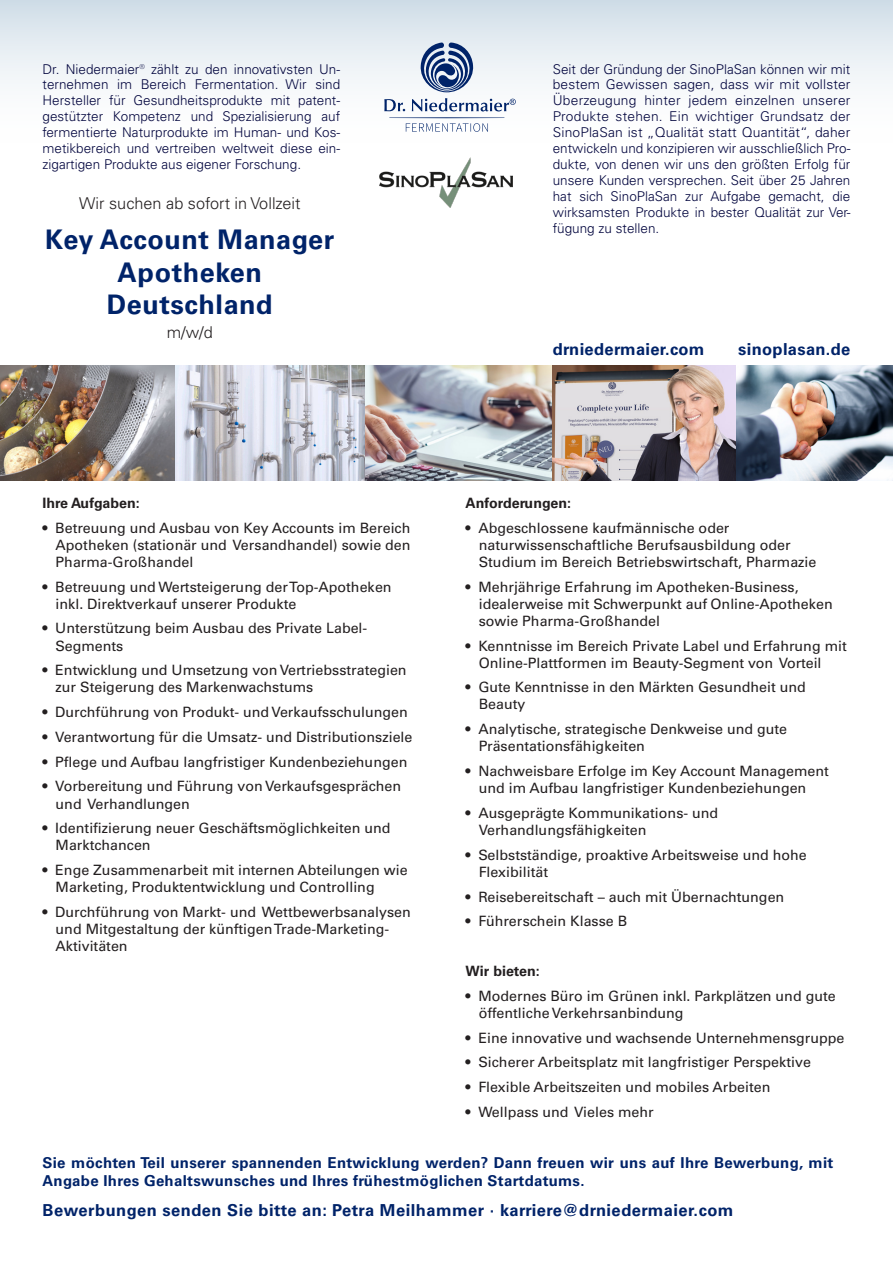
<style>
.page{position:relative;width:893px;height:1263px;background:#fff}
.page>*{position:absolute;margin:0;border:0;box-sizing:border-box;transform-origin:0 0}
.t1{font:700 27px/32.4px "Univers LTCYR 65";letter-spacing:.02em;color:#002369;text-align:center}
.t2{font:700 16.5px "Univers LTCYR 65";letter-spacing:.03em;color:#002369}
.t3{font:300 16.35px "Univers LTCYR 45";color:#231f20}
.t4{font:700 15px/18px "Univers LTCYR 65";letter-spacing:.02em;color:#002369}
.t5{font:14.25px/17.1px "Univers LTCYR 55 Roman";color:#231f20}
.t6{font:700 14.25px "Univers LTCYR 65";color:#231f20}
.t7{font:300 13.5px/15.9px "Univers LTCYR 45";color:#02053e;text-align:justify}
</style>
<div class="page">
<div style="left:0;top:0;width:893px;height:152px;background:linear-gradient(to bottom,#d5e1ea,#fff)"></div>
<img style="left:380px;top:157px;width:133px;height:50px">
<img style="left:736px;top:366px;width:157px;height:114px">
<hr style="left:389px;top:117px;width:115px;height:1px;background:#002369;border-radius:50%">
<svg style="left:406px;top:123px;width:82px;height:9px"></svg>
<svg style="left:384px;top:43px;width:132px;height:69px"></svg>
<img style="left:174px;top:366px;width:192px;height:114px">
<img style="left:0;top:366px;width:174px;height:114px">
<img style="left:366px;top:366px;width:187px;height:114px">
<img style="left:553px;top:366px;width:183px;height:114px">
<p class="t7" style="left:43px;top:60px;width:299px">Dr. Niedermaier® zählt zu den innovativsten Un&shy;ternehmen im Bereich Fermentation. Wir sind Hersteller für Gesundheitsprodukte mit patent&shy;gestützter Kompetenz und Spezialisierung auf fermentierte Naturprodukte im Human- und Kos&shy;metikbereich und vertreiben weltweit diese ein&shy;zigartigen Produkte aus eigener Forschung.</p>
<p class="t3" style="left:79px;top:192px;width:223px">Wir suchen ab sofort in Vollzeit</p>
<h1 class="t1" style="left:45px;top:222px;width:291px">Key Account Manager<br>Apotheken<br>Deutschland</h1>
<p class="t3" style="left:167px;top:321px;width:48px">m/w/d</p>
<p class="t7" style="left:553px;top:60px;width:299px">Seit der Gründung der SinoPlaSan können wir mit bestem Gewissen sagen, dass wir mit vollster Überzeugung hinter jedem einzelnen unserer Produkte stehen. Ein wichtiger Grundsatz der SinoPlaSan ist „Qualität statt Quantität“, daher entwickeln und konzipieren wir ausschließlich Pro&shy;dukte, von denen wir uns den größten Erfolg für unsere Kunden versprechen. Seit über 25 Jahren hat sich SinoPlaSan zur Aufgabe gemacht, die wirksamsten Produkte in bester Qualität zur Ver&shy;fügung zu stellen.</p>
<p class="t2" style="left:553px;top:338px;width:153px">drniedermaier.com</p>
<p class="t2" style="left:738px;top:338px;width:114px">sinoplasan.de</p>
<p class="t6" style="left:43px;top:493px;width:99px">Ihre Aufgaben:</p>
<p class="t5" style="left:56px;top:518px;width:356px;text-align:justify;text-indent:-13px">• Betreuung und Ausbau von Key Accounts im Bereich Apotheken (stationär und Versandhandel) sowie den Pharma-Großhandel</p>
<p class="t5" style="left:56px;top:577px;width:338px;text-indent:-13px">• Betreuung und Wertsteigerung der Top-Apotheken inkl. Direktverkauf unserer Produkte</p>
<p class="t5" style="left:56px;top:619px;width:313px;text-indent:-13px">• Unterstützung beim Ausbau des Private Label-<br>Segments</p>
<p class="t5" style="left:56px;top:661px;width:352px;text-indent:-13px">• Entwicklung und Umsetzung von Vertriebsstrategien zur Steigerung des Markenwachstums</p>
<p class="t5" style="left:43px;top:703px;width:367px">• Durchführung von Produkt- und Verkaufsschulungen</p>
<p class="t5" style="left:43px;top:728px;width:371px">• Verantwortung für die Umsatz- und Distributionsziele</p>
<p class="t5" style="left:43px;top:752px;width:366px">• Pflege und Aufbau langfristiger Kundenbeziehungen</p>
<p class="t5" style="left:56px;top:777px;width:347px;text-indent:-13px">• Vorbereitung und Führung von Verkaufsgesprächen und Verhandlungen</p>
<p class="t5" style="left:56px;top:819px;width:336px;text-indent:-13px">• Identifizierung neuer Geschäftsmöglichkeiten und<br>Marktchancen</p>
<p class="t5" style="left:56px;top:861px;width:354px;text-indent:-13px">• Enge Zusammenarbeit mit internen Abteilungen wie<br>Marketing, Produktentwicklung und Controlling</p>
<p class="t5" style="left:56px;top:903px;width:357px;text-indent:-13px">• Durchführung von Markt- und Wettbewerbsanalysen und Mitgestaltung der künftigen Trade-Marketing-<br>Aktivitäten</p>
<p class="t6" style="left:466px;top:493px;width:107px">Anforderungen:</p>
<p class="t5" style="left:479px;top:518px;width:339px;text-indent:-13px">• Abgeschlossene kaufmännische oder naturwissenschaftliche Berufsausbildung oder<br>Studium im Bereich Betriebswirtschaft, Pharmazie</p>
<p class="t5" style="left:479px;top:577px;width:356px;text-indent:-13px">• Mehrjährige Erfahrung im Apotheken-Business, idealerweise mit Schwerpunkt auf Online-Apotheken sowie Pharma-Großhandel</p>
<p class="t5" style="left:479px;top:636px;width:370px;text-indent:-13px">• Kenntnisse im Bereich Private Label und Erfahrung mit<br>Online-Plattformen im Beauty-Segment von Vorteil</p>
<p class="t5" style="left:479px;top:678px;width:329px;text-indent:-13px">• Gute Kenntnisse in den Märkten Gesundheit und<br>Beauty</p>
<p class="t5" style="left:479px;top:720px;width:310px;text-indent:-13px">• Analytische, strategische Denkweise und gute<br>Präsentationsfähigkeiten</p>
<p class="t5" style="left:479px;top:762px;width:352px;text-indent:-13px">• Nachweisbare Erfolge im Key Account Management und im Aufbau langfristiger Kundenbeziehungen</p>
<p class="t5" style="left:479px;top:804px;width:241px;text-indent:-13px">• Ausgeprägte Kommunikations- und<br>Verhandlungsfähigkeiten</p>
<p class="t5" style="left:479px;top:845px;width:330px;text-indent:-13px">• Selbstständige, proaktive Arbeitsweise und hohe<br>Flexibilität</p>
<p class="t5" style="left:466px;top:887px;width:320px">• Reisebereitschaft – auch mit Übernachtungen</p>
<p class="t5" style="left:466px;top:912px;width:163px">• Führerschein Klasse B</p>
<p class="t6" style="left:466px;top:961px;width:76px">Wir bieten:</p>
<p class="t5" style="left:479px;top:986px;width:359px;text-indent:-13px">• Modernes Büro im Grünen inkl. Parkplätzen und gute öffentliche Verkehrsanbindung</p>
<p class="t5" style="left:466px;top:1028px;width:380px">• Eine innovative und wachsende Unternehmensgruppe</p>
<p class="t5" style="left:466px;top:1053px;width:347px">• Sicherer Arbeitsplatz mit langfristiger Perspektive</p>
<p class="t5" style="left:466px;top:1078px;width:306px">• Flexible Arbeitszeiten und mobiles Arbeiten</p>
<p class="t5" style="left:466px;top:1102px;width:190px">• Wellpass und Vieles mehr</p>
<p class="t4" style="left:43px;top:1153px;width:792px">Sie möchten Teil unserer spannenden Entwicklung werden? Dann freuen wir uns auf Ihre Bewerbung, mit<br>Angabe Ihres Gehaltswunsches und Ihres frühestmöglichen Startdatums.</p>
<p class="t2" style="left:43px;top:1199px;width:692px">Bewerbungen senden Sie bitte an: Petra Meilhammer · karriere@drniedermaier.com</p>
</div>
